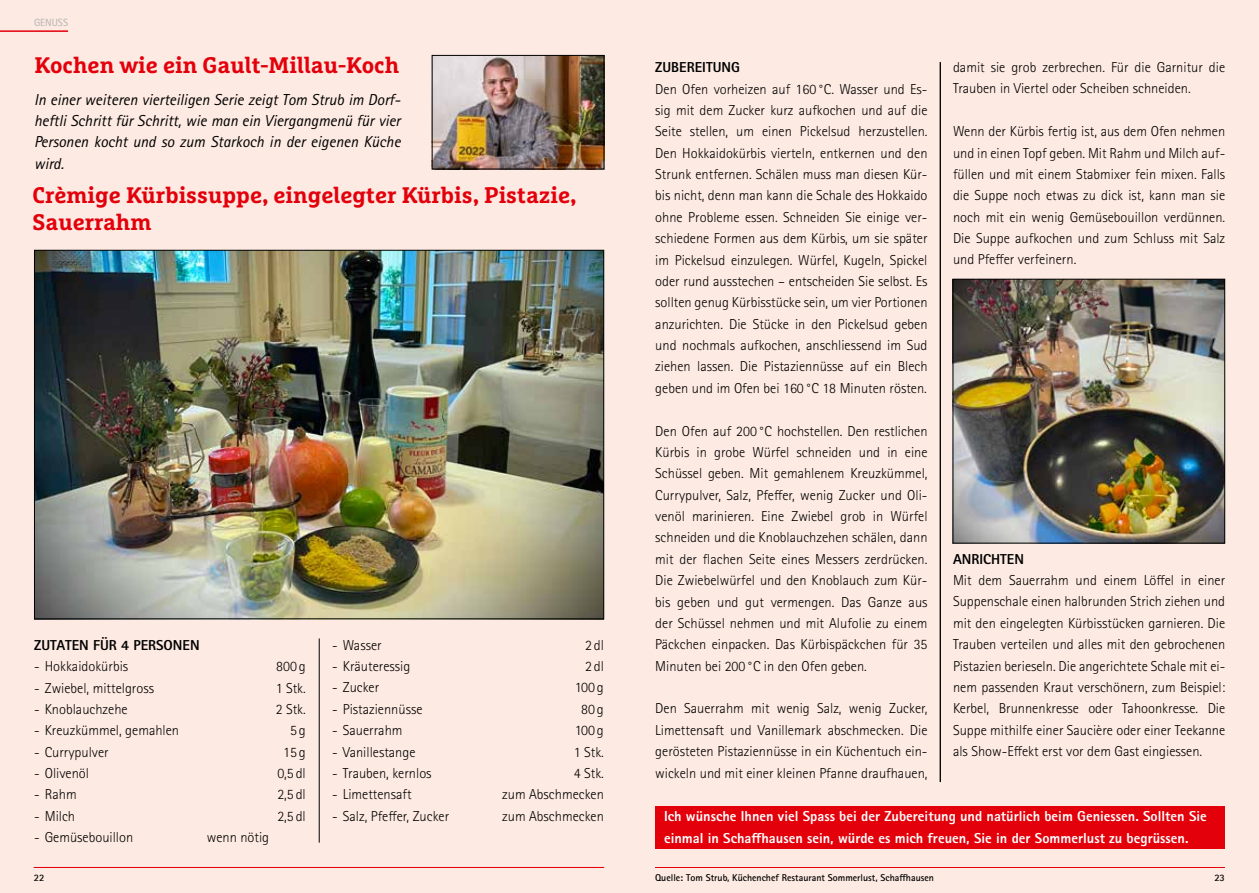
<style>
.page{position:relative;width:1259px;height:893px;background:#fff}
.page>*{position:absolute;margin:0;border:0;box-sizing:border-box;transform-origin:0 0}
.t1{font:700 22.5px/27px "Marselis Slab Pro";color:#e3000b}
.t2{font:italic 15.9px/21.3px "Rotis Sans Serif Std";color:#000;text-align:justify}
.t3{font:300 14.4px/21.5px "Rotis Sans Serif Std";color:#000;text-align:justify}
.t4{font:800 14.4px/21.3px "Rotis Sans Serif Std";color:#fff}
.t5{font:800 14.4px "Rotis Sans Serif Std";color:#000}
.t6{font:10.5px "Rotis Sans Serif Std";color:#b1b2b3}
.t7{font:700 9.9px "Rotis Sans Serif Std";color:#000}
</style>
<div class="page">
<div style="left:0;top:0;width:629px;height:893px;background:#fdeae2"></div>
<div style="left:629px;top:0;width:630px;height:893px;background:#fdeae2"></div>
<hr style="left:655px;top:867px;width:570px;height:1px;background:#e3000b">
<hr style="left:0;top:30px;width:68px;height:2px;background:#e3000b">
<hr style="left:940px;top:62px;width:1px;height:720px;background:#000">
<hr style="left:34px;top:867px;width:570px;height:1px;background:#e3000b">
<hr style="left:319px;top:638px;width:1px;height:205px;background:#000">
<img style="left:36px;top:252px;width:566px;height:365px">
<img style="left:434px;top:57px;width:168px;height:110px">
<div style="left:432px;top:55px;width:172px;height:114px;border:1px solid #000"></div>
<div style="left:655px;top:806px;width:569px;height:43px;background:#e3000b"></div>
<img style="left:954px;top:281px;width:269px;height:260px">
<div style="left:952px;top:279px;width:273px;height:264px;border:1px solid #000"></div>
<p class="t6" style="left:34px;top:16px;width:36px">GENUSS</p>
<h1 class="t1" style="left:35px;top:51px;width:366px">Kochen wie ein Gault-Millau-Koch</h1>
<p class="t2" style="left:34px;top:89px;width:368px">In einer weiteren vierteiligen Serie zeigt Tom Strub im Dorf&shy;heftli Schritt für Schritt, wie man ein Viergangmenü für vier Personen kocht und so zum Starkoch in der eigenen Küche wird.</p>
<h1 class="t1" style="left:33px;top:181px;width:545px">Crèmige Kürbissuppe, eingelegter Kürbis, Pistazie,<br>Sauerrahm</h1>
<p class="t5" style="left:34px;top:636px;width:167px">ZUTATEN FÜR 4 PERSONEN</p>
<p class="t3" style="left:34px;top:656px;width:95px">- Hokkaidokürbis</p>
<p class="t3" style="left:276px;top:656px;width:31px">800 g</p>
<p class="t3" style="left:34px;top:677px;width:121px">- Zwiebel, mittelgross</p>
<p class="t3" style="left:276px;top:677px;width:32px">1 Stk.</p>
<p class="t3" style="left:34px;top:699px;width:95px">- Knoblauchzehe</p>
<p class="t3" style="left:276px;top:699px;width:32px">2 Stk.</p>
<p class="t3" style="left:34px;top:720px;width:146px">- Kreuzkümmel, gemahlen</p>
<p class="t3" style="left:290px;top:720px;width:17px">5g</p>
<p class="t3" style="left:34px;top:741px;width:76px">- Currypulver</p>
<p class="t3" style="left:283px;top:741px;width:24px">15g</p>
<p class="t3" style="left:34px;top:763px;width:56px">- Olivenöl</p>
<p class="t3" style="left:277px;top:763px;width:30px">0,5 dl</p>
<p class="t3" style="left:34px;top:784px;width:44px">- Rahm</p>
<p class="t3" style="left:277px;top:784px;width:30px">2,5 dl</p>
<p class="t3" style="left:34px;top:805px;width:42px">- Milch</p>
<p class="t3" style="left:277px;top:805px;width:30px">2,5 dl</p>
<p class="t3" style="left:34px;top:827px;width:101px">- Gemüsebouillon</p>
<p class="t3" style="left:207px;top:827px;width:64px">wenn nötig</p>
<p class="t7" style="left:34px;top:871px;width:12px">22</p>
<p class="t3" style="left:332px;top:634px;width:51px">- Wasser</p>
<p class="t3" style="left:585px;top:634px;width:20px">2dl</p>
<p class="t3" style="left:332px;top:656px;width:79px">- Kräuteressig</p>
<p class="t3" style="left:585px;top:656px;width:20px">2dl</p>
<p class="t3" style="left:332px;top:677px;width:49px">- Zucker</p>
<p class="t3" style="left:575px;top:677px;width:30px">100 g</p>
<p class="t3" style="left:332px;top:698px;width:92px">- Pistaziennüsse</p>
<p class="t3" style="left:581px;top:698px;width:24px">80g</p>
<p class="t3" style="left:332px;top:720px;width:72px">- Sauerrahm</p>
<p class="t3" style="left:575px;top:720px;width:30px">100 g</p>
<p class="t3" style="left:332px;top:741px;width:85px">- Vanillestange</p>
<p class="t3" style="left:574px;top:741px;width:32px">1 Stk.</p>
<p class="t3" style="left:332px;top:763px;width:101px">- Trauben, kernlos</p>
<p class="t3" style="left:574px;top:763px;width:32px">4 Stk.</p>
<p class="t3" style="left:332px;top:784px;width:81px">- Limettensaft</p>
<p class="t3" style="left:502px;top:784px;width:103px">zum Abschmecken</p>
<p class="t3" style="left:332px;top:805px;width:118px">- Salz, Pfeffer, Zucker</p>
<p class="t3" style="left:502px;top:805px;width:103px">zum Abschmecken</p>
<p class="t5" style="left:655px;top:58px;width:86px">ZUBEREITUNG</p>
<p class="t3" style="left:655px;top:78px;width:274px">Den Ofen vorheizen auf 160 °C. Wasser und Es&shy;sig mit dem Zucker kurz aufkochen und auf die Seite stellen, um einen Pickelsud herzustellen.<br>Den Hokkaidokürbis vierteln, entkernen und den Strunk entfernen. Schälen muss man diesen Kür&shy;bis nicht, denn man kann die Schale des Hokkaido ohne Probleme essen. Schneiden Sie einige ver&shy;schiedene Formen aus dem Kürbis, um sie später im Pickelsud einzulegen. Würfel, Kugeln, Spickel oder rund ausstechen – entscheiden Sie selbst. Es sollten genug Kürbisstücke sein, um vier Portionen anzurichten. Die Stücke in den Pickelsud geben und nochmals aufkochen, anschliessend im Sud ziehen lassen. Die Pistaziennüsse auf ein Blech geben und im Ofen bei 160 °C 18 Minuten rösten.</p>
<p class="t3" style="left:655px;top:420px;width:274px">Den Ofen auf 200 °C hochstellen. Den restlichen Kürbis in grobe Würfel schneiden und in eine Schüssel geben. Mit gemahlenem Kreuzkümmel, Currypulver, Salz, Pfeffer, wenig Zucker und Oli&shy;venöl marinieren. Eine Zwiebel grob in Würfel schneiden und die Knoblauchzehen schälen, dann mit der flachen Seite eines Messers zerdrücken.<br>Die Zwiebelwürfel und den Knoblauch zum Kür&shy;bis geben und gut vermengen. Das Ganze aus der Schüssel nehmen und mit Alufolie zu einem Päckchen einpacken. Das Kürbispäckchen für 35<br>Minuten bei 200 °C in den Ofen geben.</p>
<p class="t3" style="left:655px;top:698px;width:274px">Den Sauerrahm mit wenig Salz, wenig Zucker, Limettensaft und Vanillemark abschmecken. Die gerösteten Pistaziennüsse in ein Küchentuch ein&shy;wickeln und mit einer kleinen Pfanne draufhauen,</p>
<p class="t3" style="left:953px;top:57px;width:274px">damit sie grob zerbrechen. Für die Garnitur die<br>Trauben in Viertel oder Scheiben schneiden.</p>
<p class="t3" style="left:953px;top:121px;width:274px">Wenn der Kürbis fertig ist, aus dem Ofen nehmen und in einen Topf geben. Mit Rahm und Milch auf&shy;füllen und mit einem Stabmixer fein mixen. Falls die Suppe noch etwas zu dick ist, kann man sie noch mit ein wenig Gemüsebouillon verdünnen.<br>Die Suppe aufkochen und zum Schluss mit Salz und Pfeffer verfeinern.</p>
<p class="t5" style="left:953px;top:550px;width:72px">ANRICHTEN</p>
<p class="t3" style="left:953px;top:570px;width:274px">Mit dem Sauerrahm und einem Löffel in einer Suppenschale einen halbrunden Strich ziehen und mit den eingelegten Kürbisstücken garnieren. Die Trauben verteilen und alles mit den gebrochenen Pistazien berieseln. Die angerichtete Schale mit ei&shy;nem passenden Kraut verschönern, zum Beispiel:<br>Kerbel, Brunnenkresse oder Tahoonkresse. Die Suppe mithilfe einer Saucière oder einer Teekanne als Show-Effekt erst vor dem Gast eingiessen.</p>
<p class="t4" style="left:664px;top:805px;width:544px">Ich wünsche Ihnen viel Spass bei der Zubereitung und natürlich beim Geniessen. Sollten Sie einmal in Schaffhausen sein, würde es mich freuen, Sie in der Sommerlust zu begrüssen.</p>
<p class="t7" style="left:655px;top:872px;width:280px">Quelle: Tom Strub, Küchenchef Restaurant Sommerlust, Schaffhausen</p>
<p class="t7" style="left:1214px;top:871px;width:12px">23</p>
</div>
